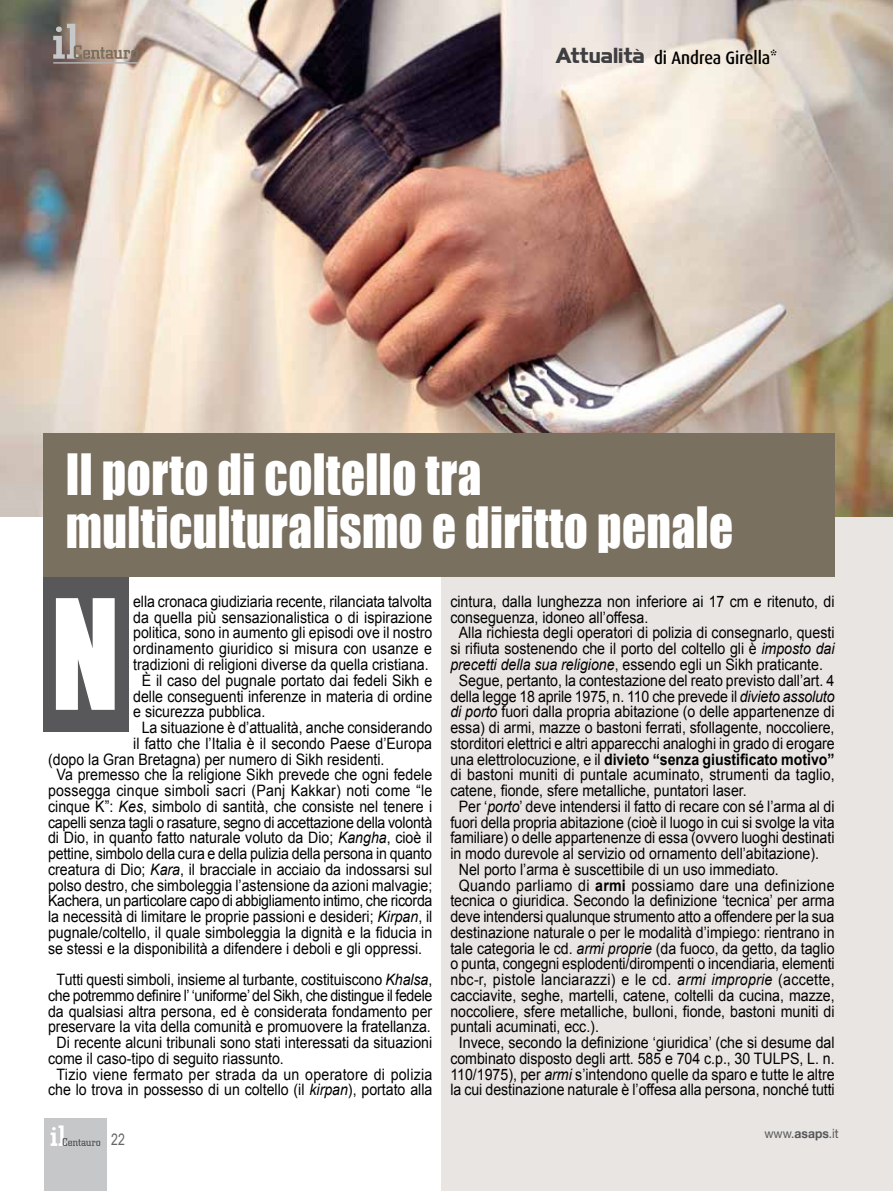
<style>
.page{position:relative;width:893px;height:1191px;background:#fff}
.page>*{position:absolute;margin:0;border:0;box-sizing:border-box;transform-origin:0 0}
.t1{font:52.35px/52.3px "Impact";letter-spacing:.01em;color:#fff;scale:.9 1}
.t2{font:500 18px "Dax";color:#000;scale:.9 1}
.t3{font:15.75px "Arial";color:#000;scale:.9 1}
.t4{font:15.75px "Arial";letter-spacing:.02em;color:#000;scale:.9 1}
.t5{font:15.75px "Arial";letter-spacing:-.02em;color:#000;scale:.9 1}
.t6{font:15.75px "Arial";letter-spacing:-.025em;color:#000;scale:.9 1}
.t7{font:700 15.75px "Arial";color:#000;scale:.9 1}
.t8{font:15.75px "Arial Narrow";color:#646567;scale:.95 1}
.t9{font:12.75px "Helvetica Neue";color:#58585a;scale:.95 1}
.s1{font-family:"Highland Gothic FLF";font-weight:700;font-size:19.5px;color:#3e3d40}
.s2{font-style:italic}
.s3{font-weight:400}
.s4{font-weight:700}
</style>
<div class="page">
<div style="left:441px;top:0;width:452px;height:1191px;background:#e8e5e2"></div>
<div style="left:45px;top:1118px;width:62px;height:73px;background:#c6c7c8"></div>
<svg style="left:51px;top:1125px;width:49px;height:21px"></svg>
<img style="left:0;top:0;width:893px;height:517px">
<div style="left:44px;top:434px;width:791px;height:143px;background:#7a7060"></div>
<hr style="left:53px;top:62px;width:85px;height:2px;background:#b1b3b4">
<svg style="left:53px;top:24px;width:85px;height:35px;background:#b2a092"></svg>
<div style="left:44px;top:577px;width:85px;height:154px;background:#58585a"></div>
<svg style="left:56px;top:598px;width:59px;height:112px;background:#ebebeb"></svg>
<p class="t2" style="left:556px;top:47px;width:248px"><span class="s1">Attualità</span> di Andrea Girella*</p>
<h1 class="t1" style="left:66px;top:447px;width:743px">Il porto di coltello tra multiculturalismo e diritto penale</h1>
<p class="t3" style="left:133px;top:591px;width:334px">ella cronaca giudiziaria recente, rilanciata talvolta</p>
<p class="t3" style="left:133px;top:607px;width:334px">da quella più sensazionalistica o di ispirazione</p>
<p class="t3" style="left:133px;top:622px;width:334px">politica, sono in aumento gli episodi ove il nostro</p>
<p class="t3" style="left:133px;top:638px;width:334px">ordinamento giuridico si misura con usanze e</p>
<p class="t3" style="left:133px;top:654px;width:330px">tradizioni di religioni diverse da quella cristiana.</p>
<p class="t3" style="left:142px;top:670px;width:324px">È il caso del pugnale portato dai fedeli Sikh e</p>
<p class="t3" style="left:133px;top:685px;width:334px">delle conseguenti inferenze in materia di ordine</p>
<p class="t3" style="left:133px;top:701px;width:148px">e sicurezza pubblica.</p>
<p class="t3" style="left:142px;top:717px;width:325px">La situazione è d’attualità, anche considerando</p>
<p class="t3" style="left:133px;top:733px;width:334px">il fatto che l’Italia è il secondo Paese d’Europa</p>
<p class="t3" style="left:48px;top:748px;width:375px">(dopo la Gran Bretagna) per numero di Sikh residenti.</p>
<p class="t3" style="left:57px;top:764px;width:419px">Va premesso che la religione Sikh prevede che ogni fedele</p>
<p class="t3" style="left:48px;top:780px;width:428px">possegga cinque simboli sacri (Panj Kakkar) noti come “le</p>
<p class="t3" style="left:48px;top:796px;width:428px">cinque K”: <span class="s2">Kes</span>, simbolo di santità, che consiste nel tenere i</p>
<p class="t5" style="left:48px;top:811px;width:428px">capelli senza tagli o rasature, segno di accettazione della volontà</p>
<p class="t3" style="left:48px;top:827px;width:428px">di Dio, in quanto fatto naturale voluto da Dio; <span class="s2">Kangha</span>, cioè il</p>
<p class="t3" style="left:48px;top:843px;width:428px">pettine, simbolo della cura e della pulizia della persona in quanto</p>
<p class="t3" style="left:48px;top:859px;width:428px">creatura di Dio; <span class="s2">Kara</span>, il bracciale in acciaio da indossarsi sul</p>
<p class="t3" style="left:48px;top:874px;width:428px">polso destro, che simboleggia l’astensione da azioni malvagie;</p>
<p class="t5" style="left:48px;top:890px;width:429px">Kachera, un particolare capo di abbigliamento intimo, che ricorda</p>
<p class="t3" style="left:48px;top:906px;width:428px">la necessità di limitare le proprie passioni e desideri; <span class="s2">Kirpan</span>, il</p>
<p class="t3" style="left:48px;top:922px;width:428px">pugnale/coltello, il quale simboleggia la dignità e la fiducia in</p>
<p class="t3" style="left:48px;top:937px;width:417px">se stessi e la disponibilità a difendere i deboli e gli oppressi.</p>
<p class="t3" style="left:57px;top:969px;width:419px">Tutti questi simboli, insieme al turbante, costituiscono <span class="s2">Khalsa</span>,</p>
<p class="t6" style="left:48px;top:985px;width:429px">che potremmo definire l’ ‘uniforme’ del Sikh, che distingue il fedele</p>
<p class="t3" style="left:48px;top:1000px;width:428px">da qualsiasi altra persona, ed è considerata fondamento per</p>
<p class="t3" style="left:48px;top:1016px;width:427px">preservare la vita della comunità e promuovere la fratellanza.</p>
<p class="t3" style="left:57px;top:1032px;width:419px">Di recente alcuni tribunali sono stati interessati da situazioni</p>
<p class="t3" style="left:48px;top:1048px;width:264px">come il caso-tipo di seguito riassunto.</p>
<p class="t4" style="left:57px;top:1063px;width:419px">Tizio viene fermato per strada da un operatore di polizia</p>
<p class="t3" style="left:48px;top:1079px;width:428px">che lo trova in possesso di un coltello (il <span class="s2">kirpan</span>), portato alla</p>
<p class="t8" style="left:111px;top:1127px;width:16px">22</p>
<p class="t3" style="left:450px;top:591px;width:428px">cintura, dalla lunghezza non inferiore ai 17 cm e ritenuto, di</p>
<p class="t3" style="left:450px;top:607px;width:221px">conseguenza, idoneo all’offesa.</p>
<p class="t3" style="left:459px;top:622px;width:419px">Alla richiesta degli operatori di polizia di consegnarlo, questi</p>
<p class="t3" style="left:450px;top:638px;width:428px">si rifiuta sostenendo che il porto del coltello gli è <span class="s2">imposto dai</span></p>
<p class="t3" style="left:450px;top:654px;width:416px"><span class="s2">precetti della sua religione</span>, essendo egli un Sikh praticante.</p>
<p class="t3" style="left:459px;top:670px;width:419px">Segue, pertanto, la contestazione del reato previsto dall’art. 4</p>
<p class="t3" style="left:450px;top:685px;width:428px">della legge 18 aprile 1975, n. 110 che prevede il <span class="s2">divieto assoluto</span></p>
<p class="t3" style="left:450px;top:701px;width:428px"><span class="s2">di porto</span> fuori dalla propria abitazione (o delle appartenenze di</p>
<p class="t3" style="left:450px;top:717px;width:428px">essa) di armi, mazze o bastoni ferrati, sfollagente, noccoliere,</p>
<p class="t3" style="left:450px;top:733px;width:429px">storditori elettrici e altri apparecchi analoghi in grado di erogare</p>
<p class="t7" style="left:450px;top:748px;width:428px"><span class="s3">una elettrolocuzione, e il</span> divieto “senza giustificato motivo”</p>
<p class="t3" style="left:450px;top:764px;width:428px">di bastoni muniti di puntale acuminato, strumenti da taglio,</p>
<p class="t3" style="left:450px;top:780px;width:331px">catene, fionde, sfere metalliche, puntatori laser.</p>
<p class="t3" style="left:459px;top:796px;width:419px">Per ‘<span class="s2">porto</span>’ deve intendersi il fatto di recare con sé l’arma al di</p>
<p class="t3" style="left:450px;top:811px;width:428px">fuori della propria abitazione (cioè il luogo in cui si svolge la vita</p>
<p class="t3" style="left:450px;top:827px;width:428px">familiare) o delle appartenenze di essa (ovvero luoghi destinati</p>
<p class="t3" style="left:450px;top:843px;width:411px">in modo durevole al servizio od ornamento dell’abitazione).</p>
<p class="t3" style="left:459px;top:859px;width:357px">Nel porto l’arma è suscettibile di un uso immediato.</p>
<p class="t4" style="left:459px;top:874px;width:419px">Quando parliamo di <span class="s4">armi</span> possiamo dare una definizione</p>
<p class="t3" style="left:450px;top:890px;width:428px">tecnica o giuridica. Secondo la definizione ‘tecnica’ per arma</p>
<p class="t3" style="left:450px;top:906px;width:428px">deve intendersi qualunque strumento atto a offendere per la sua</p>
<p class="t3" style="left:450px;top:922px;width:428px">destinazione naturale o per le modalità d’impiego: rientrano in</p>
<p class="t3" style="left:450px;top:937px;width:428px">tale categoria le cd. <span class="s2">armi proprie</span> (da fuoco, da getto, da taglio</p>
<p class="t3" style="left:450px;top:953px;width:429px">o punta, congegni esplodenti/dirompenti o incendiaria, elementi</p>
<p class="t4" style="left:450px;top:969px;width:428px">nbc-r, pistole lanciarazzi) e le cd. <span class="s2">armi improprie</span> (accette,</p>
<p class="t3" style="left:450px;top:985px;width:428px">cacciavite, seghe, martelli, catene, coltelli da cucina, mazze,</p>
<p class="t3" style="left:450px;top:1000px;width:428px">noccoliere, sfere metalliche, bulloni, fionde, bastoni muniti di</p>
<p class="t3" style="left:450px;top:1016px;width:167px">puntali acuminati, ecc.).</p>
<p class="t3" style="left:459px;top:1032px;width:419px">Invece, secondo la definizione ‘giuridica’ (che si desume dal</p>
<p class="t3" style="left:450px;top:1048px;width:428px">combinato disposto degli artt. 585 e 704 c.p., 30 TULPS, L. n.</p>
<p class="t3" style="left:450px;top:1063px;width:428px">110/1975), per <span class="s2">armi</span> s’intendono quelle da sparo e tutte le altre</p>
<p class="t3" style="left:450px;top:1079px;width:429px">la cui destinazione naturale è l’offesa alla persona, nonché tutti</p>
<p class="t9" style="left:764px;top:1126px;width:80px">www.<span class="s4">asaps</span>.it</p>
</div>
